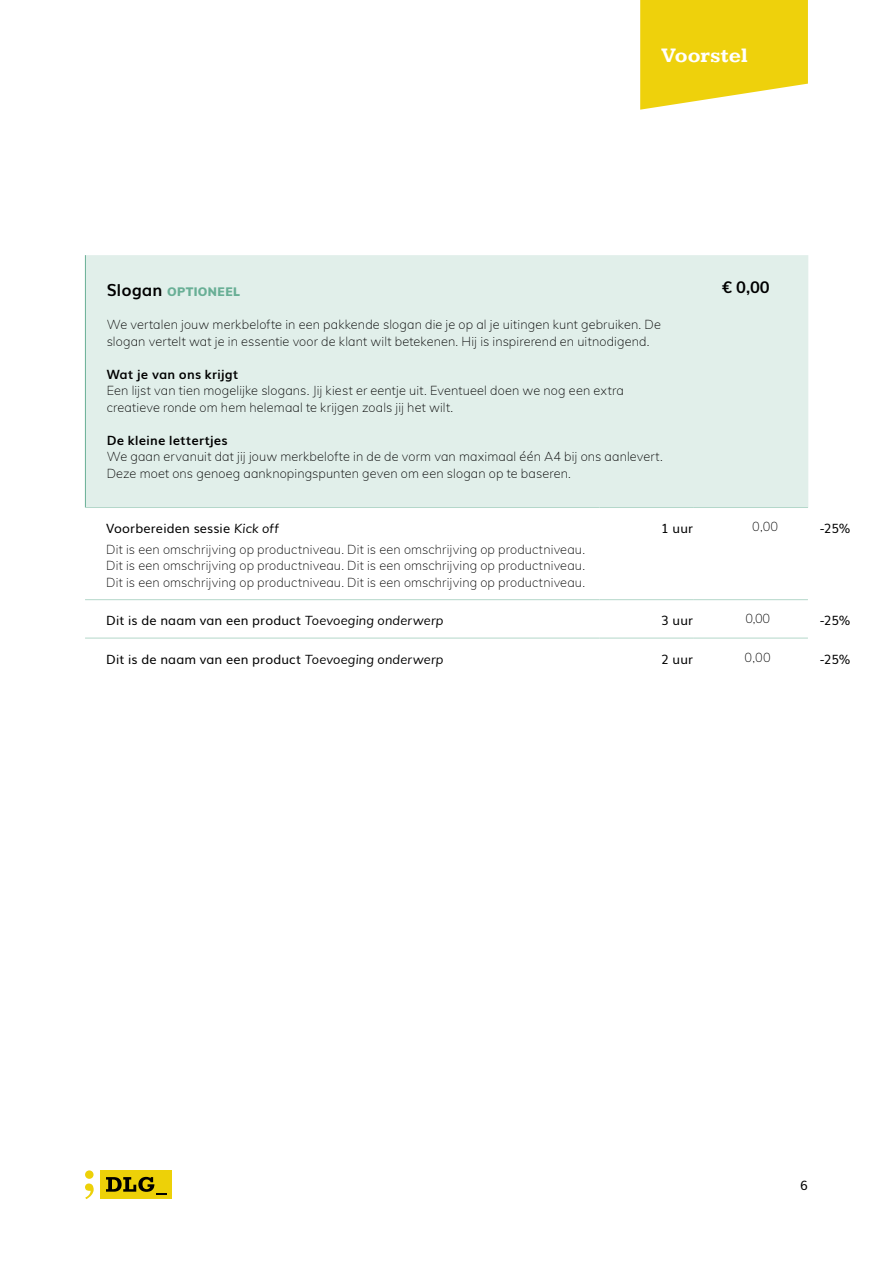
<style>
.page{position:relative;width:893px;height:1263px;background:#fff}
.page>*{position:absolute;margin:0;border:0;box-sizing:border-box;transform-origin:0 0}
.t1{font:700 21px "Kameron";color:#fff}
.t2{font:700 16.5px "Muli";color:#000}
.t3{font:200 12.75px/16.5px "Muli";letter-spacing:.01em;color:#000}
.t4{font:12.75px "Muli";letter-spacing:.01em;color:#000}
.t5{font:700 12.75px "Muli";letter-spacing:.025em;color:#000}
.t6{font:900 12px "Muli";letter-spacing:.03em;color:#69af96}
.s1{font-weight:700;font-size:16.5px;color:#000}
.s2{font-weight:400}
.s3{font-weight:400;font-style:italic}
.s4{font-style:italic}
</style>
<div class="page">
<svg style="left:640px;top:0;width:168px;height:110px;background:#f0d62a"></svg>
<div style="left:100px;top:1170px;width:72px;height:29px;background:#edd108"></div>
<svg style="left:106px;top:1177px;width:61px;height:17px"></svg>
<svg style="left:85px;top:1170px;width:9px;height:29px"></svg>
<div style="left:86px;top:255px;width:722px;height:252px;background:#e1efea"></div>
<hr style="left:85px;top:255px;width:1px;height:253px;background:#69af96">
<hr style="left:85px;top:507px;width:515px;height:1px;background:#b4d7ca">
<hr style="left:600px;top:507px;width:93px;height:1px;background:#b4d7ca">
<hr style="left:693px;top:507px;width:115px;height:1px;background:#b4d7ca">
<hr style="left:85px;top:599px;width:515px;height:1px;background:#b4d7ca">
<hr style="left:600px;top:599px;width:93px;height:1px;background:#b4d7ca">
<hr style="left:693px;top:599px;width:115px;height:1px;background:#b4d7ca">
<hr style="left:85px;top:638px;width:515px;height:1px;background:#b4d7ca">
<hr style="left:600px;top:638px;width:93px;height:1px;background:#b4d7ca">
<hr style="left:693px;top:638px;width:115px;height:1px;background:#b4d7ca">
<h1 class="t1" style="left:661px;top:43px;width:88px">Voorstel</h1>
<p class="t6" style="left:107px;top:283px;width:135px"><span class="s1">Slogan</span> OPTIONEEL</p>
<p class="t3" style="left:107px;top:316px;width:556px">We vertalen jouw merkbelofte in een pakkende slogan die je op al je uitingen kunt gebruiken. De slogan vertelt wat je in essentie voor de klant wilt betekenen. Hij is inspirerend en uitnodigend.</p>
<p class="t5" style="left:107px;top:364px;width:133px">Wat je van ons krijgt</p>
<p class="t3" style="left:107px;top:382px;width:519px">Een lijst van tien mogelijke slogans. Jij kiest er eentje uit. Eventueel doen we nog een extra creatieve ronde om hem helemaal te krijgen zoals jij het wilt.</p>
<p class="t5" style="left:107px;top:430px;width:123px">De kleine lettertjes</p>
<p class="t3" style="left:107px;top:448px;width:558px">We gaan ervanuit dat jij jouw merkbelofte in de de vorm van maximaal één A4 bij ons aanlevert.<br>Deze moet ons genoeg aanknopingspunten geven om een slogan op te baseren.</p>
<p class="t2" style="left:722px;top:275px;width:49px">€ 0,00</p>
<p class="t3" style="left:106px;top:518px;width:480px;line-height:20.7px"><span class="s2">Voorbereiden sessie</span> <span class="s3">Kick off<br></span>Dit is een omschrijving op productniveau. Dit is een omschrijving op productniveau.</p>
<p class="t3" style="left:106px;top:557px;width:480px">Dit is een omschrijving op productniveau. Dit is een omschrijving op productniveau.<br>Dit is een omschrijving op productniveau. Dit is een omschrijving op productniveau.</p>
<p class="t4" style="left:661px;top:518px;width:33px">1 uur</p>
<p class="t3" style="left:752px;top:517px;width:27px">0,00</p>
<p class="t4" style="left:820px;top:518px;width:32px">-25%</p>
<p class="t4" style="left:106px;top:610px;width:339px">Dit is de naam van een product <span class="s4">Toevoeging onderwerp</span></p>
<p class="t4" style="left:661px;top:610px;width:33px">3 uur</p>
<p class="t3" style="left:745px;top:610px;width:26px">0,00</p>
<p class="t4" style="left:820px;top:610px;width:32px">-25%</p>
<p class="t4" style="left:106px;top:649px;width:339px">Dit is de naam van een product <span class="s4">Toevoeging onderwerp</span></p>
<p class="t4" style="left:661px;top:649px;width:33px">2 uur</p>
<p class="t3" style="left:744px;top:648px;width:28px">0,00</p>
<p class="t4" style="left:820px;top:649px;width:32px">-25%</p>
<p class="t4" style="left:800px;top:1175px;width:9px">6</p>
</div>
